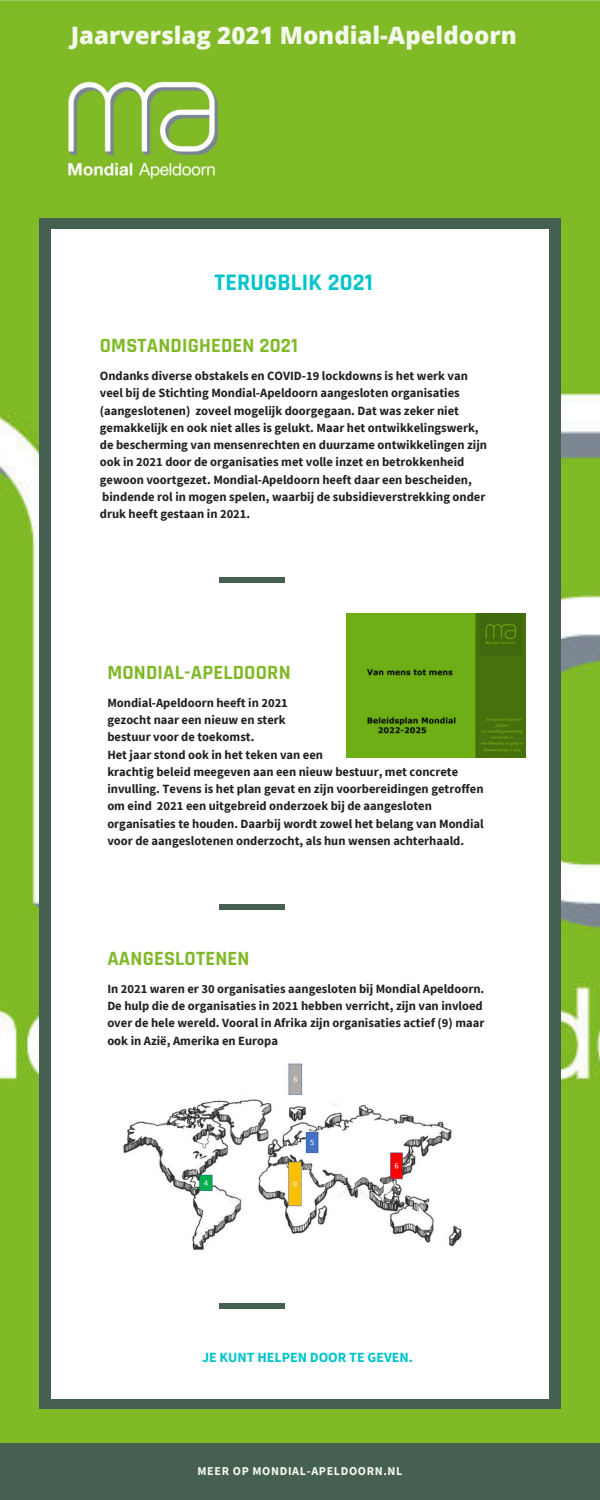
<style>
.page{position:relative;width:600px;height:1500px;background:#fff}
.page>*{position:absolute;margin:0;border:0;box-sizing:border-box;transform-origin:0 0}
.t1{font:800 24px "Open Sans";color:#f4f9eb}
.t2{font:700 24px "Rajdhani";letter-spacing:.01em;color:#00c4cc}
.t3{font:700 20.4px "Rajdhani";letter-spacing:.01em;color:#80b927}
.t4{font:700 14px "Source Sans Pro";color:#00c4cc}
.t5{font:700 12.6px/17.2px "Source Sans Pro";color:#222}
.t6{font:700 12px "Source Sans Pro";letter-spacing:.055em;color:#f4f9eb}
</style>
<div class="page">
<img style="left:0;top:0;width:600px;height:1443px">
<div style="left:39px;top:218px;width:522px;height:1190px;background:#455f51"></div>
<div style="left:51px;top:229px;width:498px;height:1170px;background:#fff"></div>
<div style="left:0;top:1443px;width:600px;height:57px;background:#455f51"></div>
<div style="left:219px;top:577px;width:66px;height:6px;background:#455f51"></div>
<div style="left:219px;top:904px;width:66px;height:6px;background:#455f51"></div>
<div style="left:219px;top:1304px;width:66px;height:6px;background:#455f51"></div>
<img style="left:51px;top:51px;width:184px;height:167px">
<img style="left:346px;top:613px;width:179px;height:144px">
<img style="left:123px;top:1063px;width:339px;height:188px">
<h1 class="t1" style="left:71px;top:17px;width:448px">Jaarverslag 2021 Mondial-Apeldoorn</h1>
<h1 class="t2" style="left:214px;top:268px;width:160px">TERUGBLIK 2021</h1>
<h2 class="t3" style="left:100px;top:333px;width:200px">OMSTANDIGHEDEN 2021</h2>
<p class="t5" style="left:100px;top:367px;width:389px">Ondanks diverse obstakels en COVID-19 lockdowns is het werk van veel bij de Stichting Mondial-Apeldoorn aangesloten organisaties (aangeslotenen) zoveel mogelijk doorgegaan. Dat was zeker niet gemakkelijk en ook niet alles is gelukt. Maar het ontwikkelingswerk, de bescherming van mensenrechten en duurzame ontwikkelingen zijn ook in 2021 door de organisaties met volle inzet en betrokkenheid gewoon voortgezet. Mondial-Apeldoorn heeft daar een bescheiden, bindende rol in mogen spelen, waarbij de subsidieverstrekking onder druk heeft gestaan in 2021.</p>
<h2 class="t3" style="left:107px;top:660px;width:185px">MONDIAL-APELDOORN</h2>
<p class="t5" style="left:107px;top:694px;width:378px">Mondial-Apeldoorn heeft in 2021<br>gezocht naar een nieuw en sterk<br>bestuur voor de toekomst.<br>Het jaar stond ook in het teken van een<br>krachtig beleid meegeven aan een nieuw bestuur, met concrete invulling. Tevens is het plan gevat en zijn voorbereidingen getroffen om eind 2021 een uitgebreid onderzoek bij de aangesloten organisaties te houden. Daarbij wordt zowel het belang van Mondial voor de aangeslotenen onderzocht, als hun wensen achterhaald.</p>
<h2 class="t3" style="left:107px;top:946px;width:144px">AANGESLOTENEN</h2>
<p class="t5" style="left:107px;top:980px;width:379px">In 2021 waren er 30 organisaties aangesloten bij Mondial Apeldoorn.<br>De hulp die de organisaties in 2021 hebben verricht, zijn van invloed over de hele wereld. Vooral in Afrika zijn organisaties actief (9) maar ook in Azië, Amerika en Europa</p>
<p class="t4" style="left:202px;top:1348px;width:213px">JE KUNT HELPEN DOOR TE GEVEN.</p>
<p class="t6" style="left:198px;top:1463px;width:206px">MEER OP MONDIAL-APELDOORN.NL</p>
</div>
